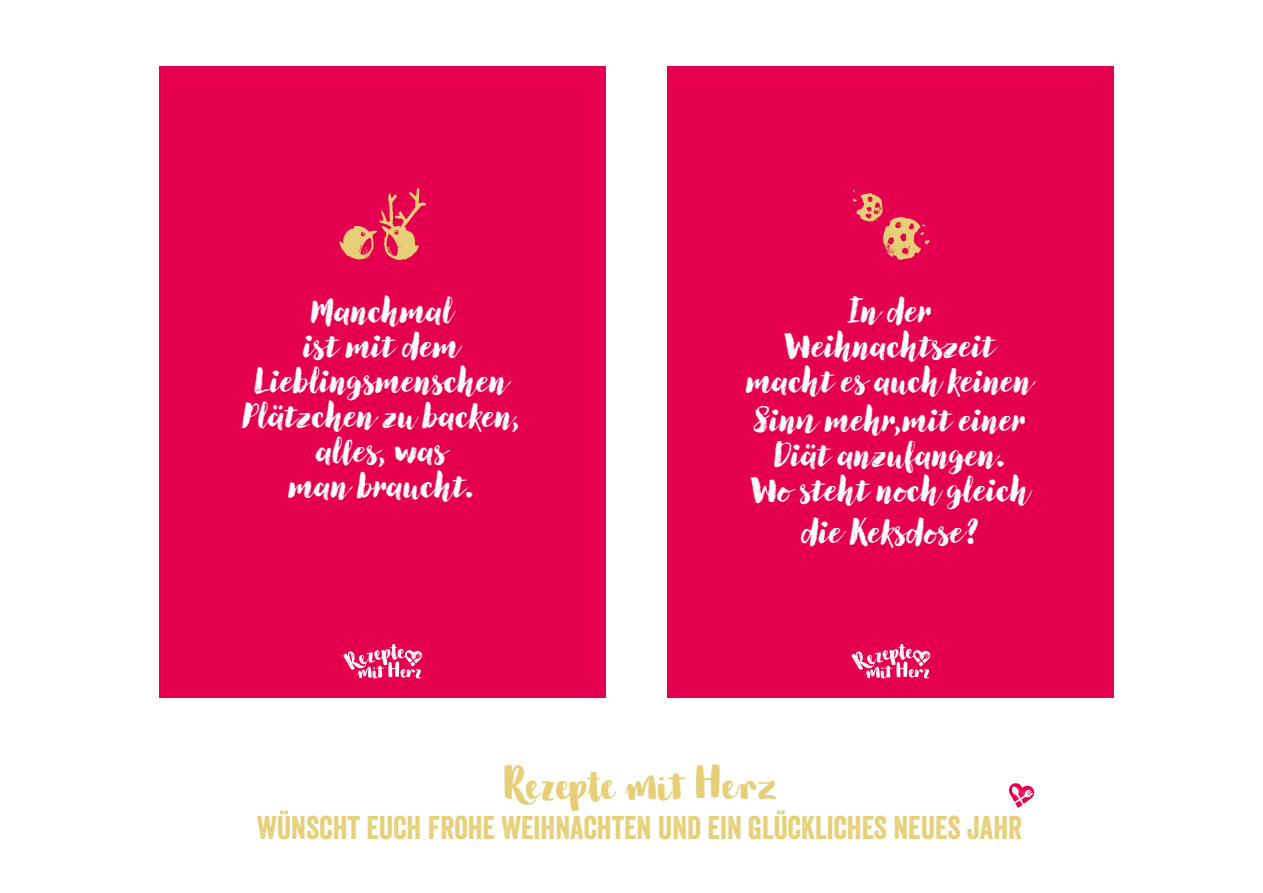
<style>
.page{position:relative;width:1263px;height:893px;background:#fff}
.page>*{position:absolute;margin:0;border:0;box-sizing:border-box;transform-origin:0 0}
.t1{font:37.05px "Baltasar Dark";color:#e6cf76}
.t2{font:800 33.9px/35px "Canvas Script";color:#fff;text-align:center}
.t3{font:31.8px "Veneer";color:#e6cf76}
</style>
<div class="page">
<div style="left:159px;top:66px;width:447px;height:631px;background:#e5004f"></div>
<svg style="left:339px;top:188px;width:87px;height:72px"></svg>
<svg style="left:343px;top:644px;width:79px;height:34px"></svg>
<div style="left:668px;top:66px;width:446px;height:631px;background:#e5004f"></div>
<svg style="left:852px;top:190px;width:78px;height:70px"></svg>
<svg style="left:851px;top:644px;width:79px;height:34px"></svg>
<svg style="left:1009px;top:783px;width:25px;height:25px"></svg>
<p class="t2" style="left:243px;top:294px;width:280px">Manchmal<br>ist mit dem<br>Lieblingsmenschen<br>Plätzchen zu backen, alles, was<br>man braucht.</p>
<p class="t2" style="left:747px;top:294px;width:286px">In der<br>Weihnachtszeit macht es auch keinen</p>
<p class="t2" style="left:751px;top:403px;width:280px">Sinn mehr,mit einer<br>Diät anzufangen.<br>Wo steht noch gleich</p>
<p class="t2" style="left:802px;top:514px;width:178px">die Keksdose?</p>
<p class="t1" style="left:503px;top:762px;width:271px">Rezepte mit Herz</p>
<p class="t3" style="left:257px;top:808px;width:767px">WÜNSCHT EUCH FROHE WEIHNACHTEN UND EIN GLÜCKLICHES NEUES JAHR</p>
</div>
